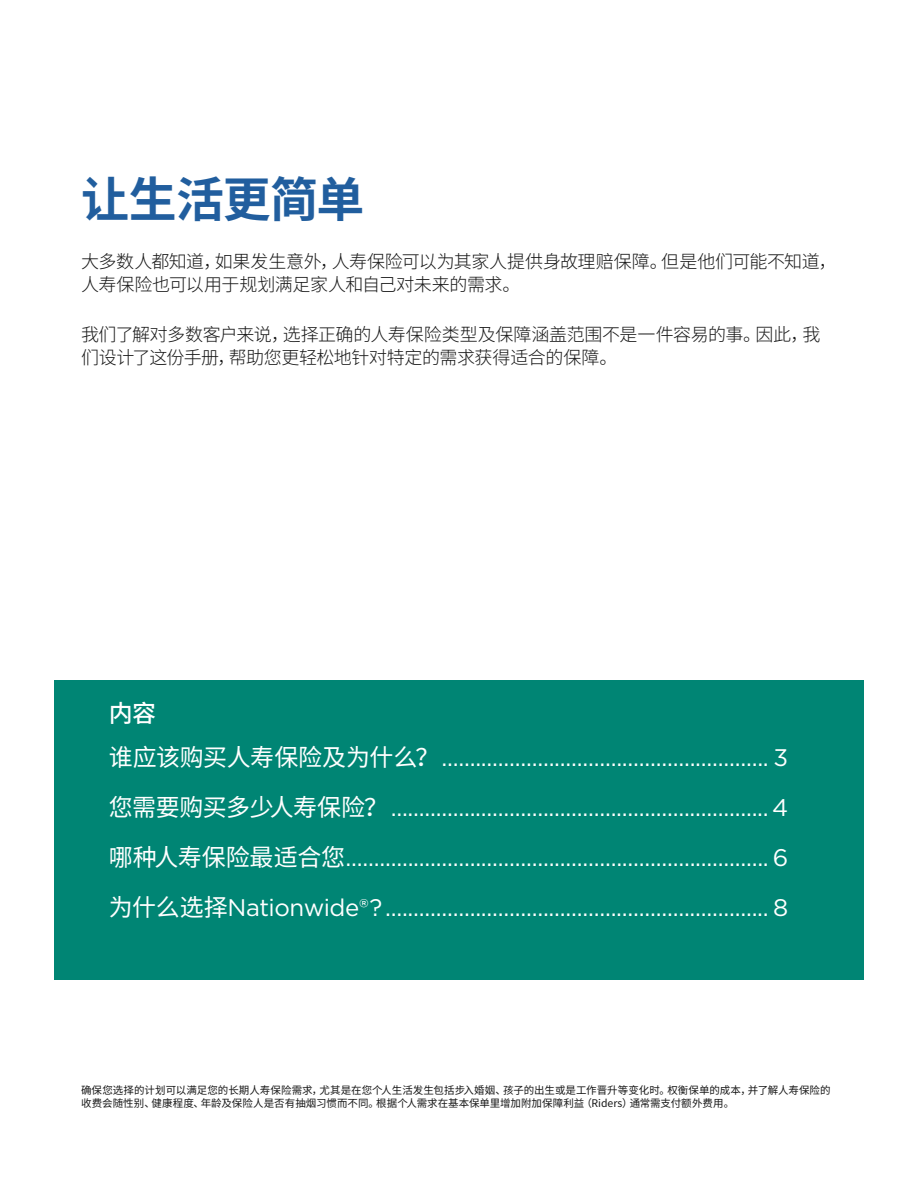
<style>
.page{position:relative;width:918px;height:1188px;background:#fff}
.page>*{position:absolute;margin:0;border:0;box-sizing:border-box;transform-origin:0 0}
.t1{font:700 48px "Noto Sans CJ Ksc";letter-spacing:-.02em;color:#215e9e}
.t2{font:24px "Gotham";letter-spacing:-.02em;color:#fff}
.t3{font:500 24px "Noto Sans CJ Ksc";color:#fff}
.t4{font:300 18px/23.2px "Noto Sans CJ Ksc";letter-spacing:-.02em;color:#171717}
.Disclaimer_SC{font:10.5px/12.6px "Noto Sans CJ Ksc";color:#171717}
.s1{font-family:"Noto Sans CJ Ksc"}
</style>
<div class="page">
<div style="left:54px;top:680px;width:810px;height:300px;background:#008574"></div>
<h2 class="t1" style="left:81px;top:173px;width:285px">让生活更简单</h2>
<p class="t4" style="left:81px;top:250px;width:757px">大多数人都知道，如果发生意外，人寿保险可以为其家人提供身故理赔保障。但是他们可能不知道，人寿保险也可以用于规划满足家人和自己对未来的需求。</p>
<p class="t4" style="left:81px;top:323px;width:741px">我们了解对多数客户来说，选择正确的人寿保险类型及保障涵盖范围不是一件容易的事。因此，我们设计了这份手册，帮助您更轻松地针对特定的需求获得适合的保障。</p>
<p class="t3" style="left:109px;top:700px;width:49px">内容</p>
<p class="t2" style="left:109px;top:742px;width:681px"><span class="s1">谁应该购买人寿保险及为什么？</span>.......................................................... 3</p>
<p class="t2" style="left:109px;top:792px;width:681px"><span class="s1">您需要购买多少人寿保险？</span>...................................................................4</p>
<p class="t2" style="left:109px;top:842px;width:681px"><span class="s1">哪种人寿保险最适合您</span>........................................................................... 6</p>
<p class="t2" style="left:109px;top:892px;width:681px"><span class="s1">为什么选择</span>Nationwide®?.................................................................... 8</p>
<p class="Disclaimer_SC" style="left:81px;top:1084px;width:751px">确保您选择的计划可以满足您的长期人寿保险需求，尤其是在您个人生活发生包括步入婚姻、孩子的出生或是工作晋升等变化时。权衡保单的成本，并了解人寿保险的收费会随性别、健康程度、年龄及保险人是否有抽烟习惯而不同。根据个人需求在基本保单里增加附加保障利益（Riders）通常需支付额外费用。</p>
</div>
